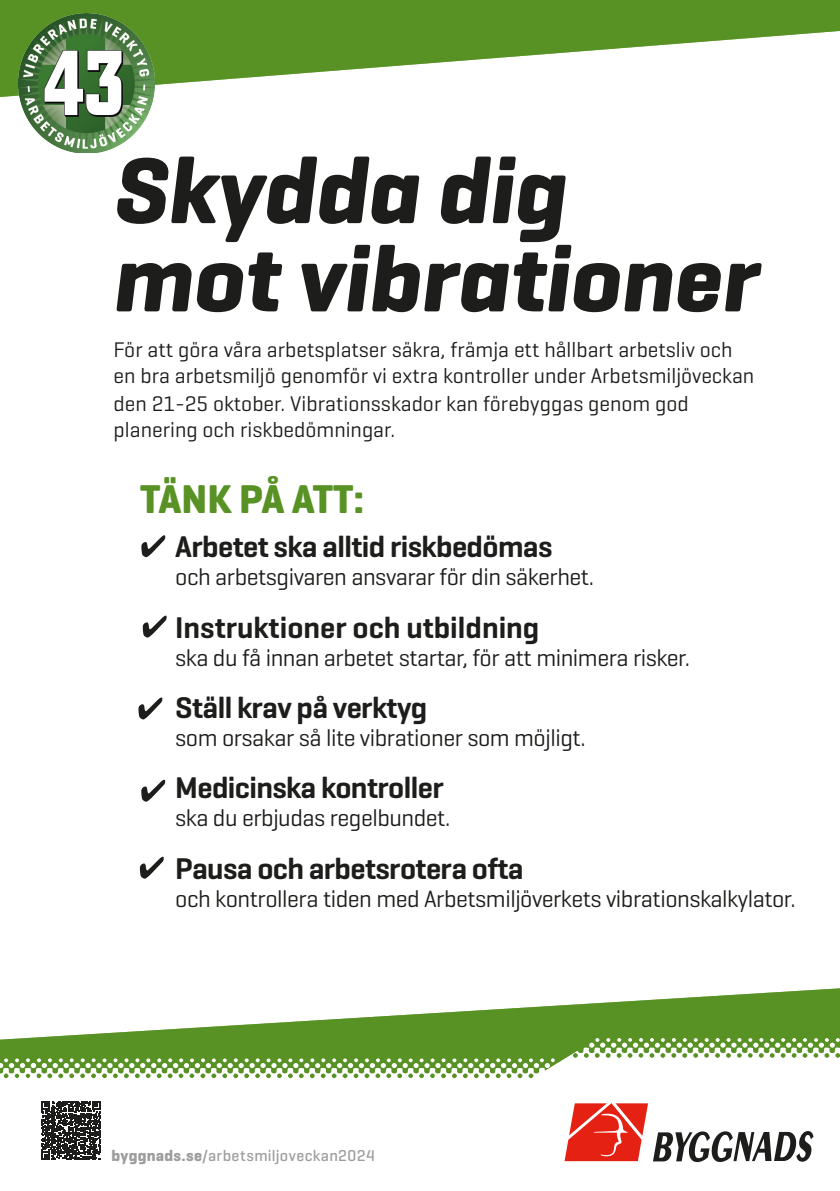
<style>
.page{position:relative;width:840px;height:1191px;background:#fff}
.page>*{position:absolute;margin:0;border:0;box-sizing:border-box;transform-origin:0 0}
.t1{font:italic 700 95.2px/88.2px "Geogrotesque";color:#1d1d1b}
.t2{font:700 40.8px "Geogrotesque";letter-spacing:-.025em;color:#589224}
.t3{font:600 30.4px "Geogrotesque";letter-spacing:-.02em;color:#1d1d1b}
.t4{font:600 30.4px "Geogrotesque";color:#1d1d1b}
.t5{font:24px "Geogrotesque";letter-spacing:-.02em;color:#1d1d1b}
.t6{font:21.6px/25.8px "Geogrotesque";color:#1d1d1b}
.t7{font:500 16px "Geogrotesque";letter-spacing:.025em;color:#9d9d9d}
.s1{font-weight:700}
</style>
<div class="page">
<svg style="left:0;top:0;width:839px;height:97px;fill:#589224"></svg>
<svg style="left:28px;top:988px;width:811px;height:50px"></svg>
<img style="left:19px;top:14px;width:136px;height:139px">
<svg style="left:141px;top:535px;width:24px;height:22px"></svg>
<svg style="left:143px;top:615px;width:23px;height:22px"></svg>
<svg style="left:138px;top:697px;width:24px;height:22px"></svg>
<svg style="left:141px;top:779px;width:24px;height:22px"></svg>
<svg style="left:140px;top:856px;width:24px;height:22px"></svg>
<svg style="left:0;top:1038px;width:839px;height:125px"></svg>
<p class="t1" style="left:111px;top:146px;width:646px">Skydda dig<br>mot vibrationer</p>
<p class="t6" style="left:113px;top:336px;width:642px">För att göra våra arbetsplatser säkra, främja ett hållbart arbetsliv och en bra arbetsmiljö genomför vi extra kontroller under Arbetsmiljöveckan</p>
<p class="t6" style="left:113px;top:390px;width:576px">den 21-25 oktober. Vibrationsskador kan förebyggas genom god planering och riskbedömningar.</p>
<p class="t2" style="left:140px;top:473px;width:225px">TÄNK PÅ ATT:</p>
<p class="t3" style="left:175px;top:528px;width:378px">Arbetet ska alltid riskbedömas</p>
<p class="t5" style="left:175px;top:562px;width:420px">och arbetsgivaren ansvarar för din säkerhet.</p>
<p class="t4" style="left:175px;top:608px;width:365px">Instruktioner och utbildning</p>
<p class="t5" style="left:175px;top:642px;width:516px">ska du få innan arbetet startar, för att minimera risker.</p>
<p class="t3" style="left:175px;top:688px;width:253px">Ställ krav på verktyg</p>
<p class="t5" style="left:175px;top:723px;width:411px">som orsakar så lite vibrationer som möjligt.</p>
<p class="t3" style="left:175px;top:769px;width:270px">Medicinska kontroller</p>
<p class="t5" style="left:175px;top:803px;width:276px">ska du erbjudas regelbundet.</p>
<p class="t3" style="left:175px;top:849px;width:349px">Pausa och arbetsrotera ofta</p>
<p class="t5" style="left:175px;top:883px;width:621px">och kontrollera tiden med Arbetsmiljöverkets vibrationskalkylator.</p>
<p class="t7" style="left:111px;top:1145px;width:265px"><span class="s1">byggnads.se</span>/arbetsmiljoveckan2024</p>
</div>
